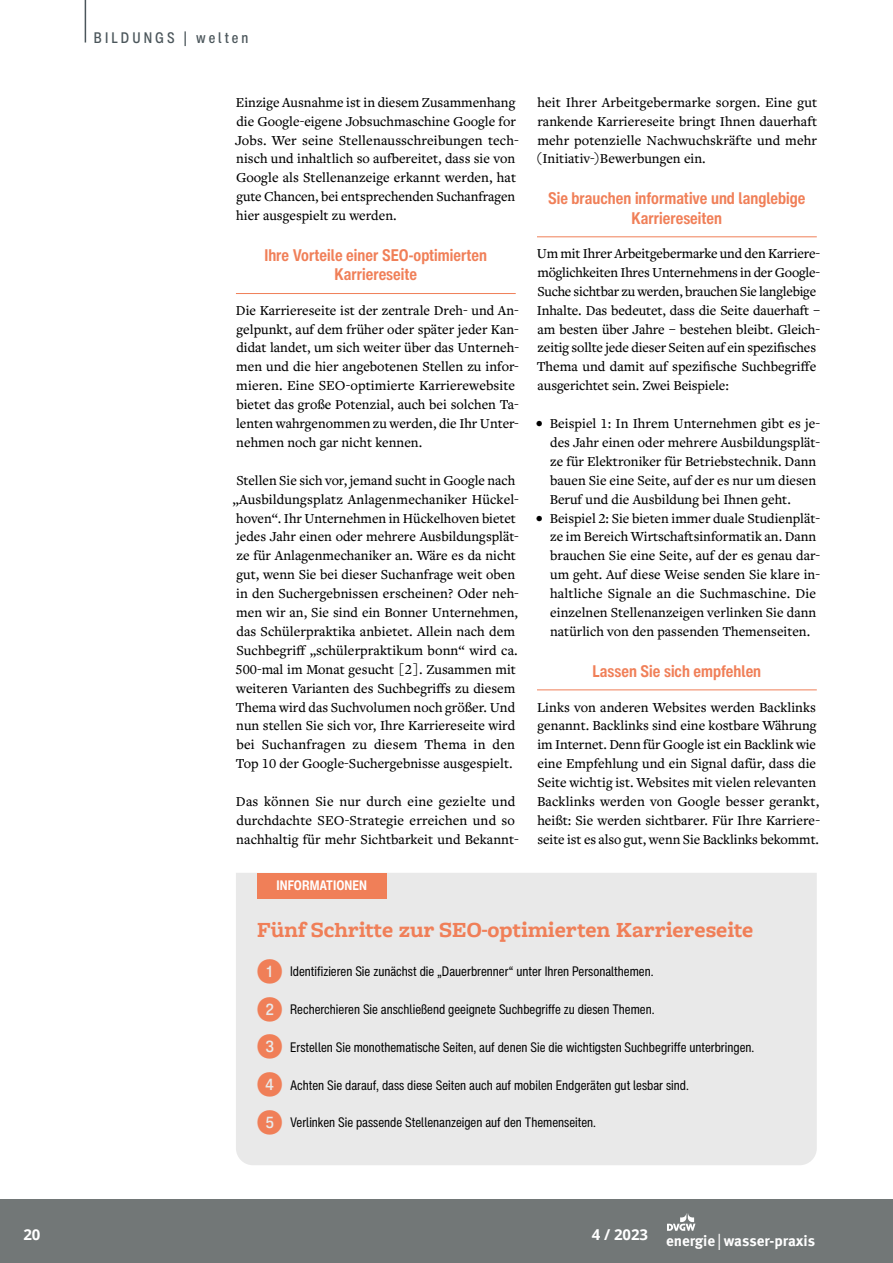
<style>
.page{position:relative;width:893px;height:1263px;background:#fff}
.page>*{position:absolute;margin:0;border:0;box-sizing:border-box;transform-origin:0 0}
.t1{font:700 22.5px "Freight Macro Pro";color:#f07f58}
.t2{font:700 condensed 16.5px/19.5px "Helvetica Now Text";color:#f07f58;text-align:center}
.t3{font:700 15px "Meta OT";letter-spacing:-.005em;color:#fff}
.t4{font:500 condensed 15px "Helvetica Now Text";letter-spacing:.2em;color:#4b565b}
.t5{font:700 15px "Open Sans";letter-spacing:-.005em;color:#fff}
.t6{font:500 14.25px/18.9px "Freight Text Pro";color:#000}
.t7{font:condensed 13.5px "Helvetica Now Text";color:#000}
.t8{font:700 condensed 13.5px "Helvetica Now Text";letter-spacing:.005em;color:#fff}
.s1{font-size:27px;color:#f07f58}
.s2{font-family:"Meta OT Norm";font-weight:400;font-size:17.4px}
</style>
<div class="page">
<hr style="left:236px;top:293px;width:280px;height:1px;background:#f07f58">
<hr style="left:537px;top:236px;width:280px;height:1px;background:#f07f58">
<hr style="left:537px;top:689px;width:280px;height:1px;background:#f07f58">
<div style="left:236px;top:873px;width:581px;height:292px;background:#e9e9e9"></div>
<div style="left:257px;top:873px;width:129px;height:25px;background:#f07f58"></div>
<hr style="left:85px;top:0;width:1px;height:43px;background:#4b565b">
<div style="left:0;top:1199px;width:893px;height:64px;background:#727777"></div>
<svg style="left:667px;top:1213px;width:28px;height:18px"></svg>
<p class="t4" style="left:94px;top:27px;width:156px">BILDUNGS | welten</p>
<p class="t6" style="left:235px;top:92px;width:285px">Einzige Ausnahme ist in diesem Zusammenhang die Google-eigene Jobsuchmaschine Google for Jobs. Wer seine Stellenausschreibungen tech&shy;nisch und inhaltlich so aufbereitet, dass sie von Google als Stellenanzeige erkannt werden, hat gute Chancen, bei entsprechenden Suchanfragen hier ausgespielt zu werden.</p>
<p class="t2" style="left:264px;top:245px;width:224px">Ihre Vorteile einer SEO-optimierten<br>Karriereseite</p>
<p class="t6" style="left:236px;top:300px;width:285px">Die Karriereseite ist der zentrale Dreh- und An&shy;gelpunkt, auf dem früher oder später jeder Kan&shy;didat landet, um sich weiter über das Unterneh&shy;men und die hier angebotenen Stellen zu infor&shy;mieren. Eine SEO-optimierte Karrierewebsite bietet das große Potenzial, auch bei solchen Ta&shy;lenten wahrgenommen zu werden, die Ihr Unter&shy;nehmen noch gar nicht kennen.</p>
<p class="t6" style="left:232px;top:470px;width:288px">Stellen Sie sich vor, jemand sucht in Google nach „Ausbildungsplatz Anlagenmechaniker Hückel&shy;hoven“. Ihr Unternehmen in Hückelhoven bietet jedes Jahr einen oder mehrere Ausbildungsplät&shy;ze für Anlagenmechaniker an. Wäre es da nicht gut, wenn Sie bei dieser Suchanfrage weit oben in den Suchergebnissen erscheinen? Oder neh&shy;men wir an, Sie sind ein Bonner Unternehmen, das Schülerpraktika anbietet. Allein nach dem Suchbegriff „schülerpraktikum bonn“ wird ca.<br>500-mal im Monat gesucht [2]. Zusammen mit weiteren Varianten des Suchbegriffs zu diesem Thema wird das Suchvolumen noch größer. Und nun stellen Sie sich vor, Ihre Karriereseite wird bei Suchanfragen zu diesem Thema in den Top 10 der Google-Suchergebnisse ausgespielt.</p>
<p class="t6" style="left:236px;top:791px;width:285px">Das können Sie nur durch eine gezielte und durchdachte SEO-Strategie erreichen und so nachhaltig für mehr Sichtbarkeit und Bekannt-</p>
<p class="t8" style="left:277px;top:877px;width:92px">INFORMATIONEN</p>
<p class="t6" style="left:535px;top:92px;width:283px;text-align:justify">heit Ihrer Arbeitgebermarke sorgen. Eine gut rankende Karriereseite bringt Ihnen dauerhaft mehr potenzielle Nachwuchskräfte und mehr (Initiativ-)Bewerbungen ein.</p>
<p class="t2" style="left:548px;top:189px;width:259px">Sie brauchen informative und langlebige<br>Karriereseiten</p>
<p class="t6" style="left:537px;top:243px;width:285px">Um mit Ihrer Arbeitgebermarke und den Karriere&shy;möglichkeiten Ihres Unternehmens in der Google-Suche sichtbar zu werden, brauchen Sie langlebige Inhalte. Das bedeutet, dass die Seite dauerhaft – am besten über Jahre – bestehen bleibt. Gleich&shy;zeitig sollte jede dieser Seiten auf ein spezifisches Thema und damit auf spezifische Suchbegriffe ausgerichtet sein. Zwei Beispiele:</p>
<p class="t6" style="left:550px;top:413px;width:272px;text-indent:-14px">• Beispiel 1: In Ihrem Unternehmen gibt es je&shy;des Jahr einen oder mehrere Ausbildungsplät&shy;ze für Elektroniker für Betriebstechnik. Dann bauen Sie eine Seite, auf der es nur um diesen Beruf und die Ausbildung bei Ihnen geht.</p>
<p class="t6" style="left:550px;top:508px;width:271px;text-indent:-14px">• Beispiel 2: Sie bieten immer duale Studienplät&shy;ze im Bereich Wirtschaftsinformatik an. Dann brauchen Sie eine Seite, auf der es genau dar&shy;um geht. Auf diese Weise senden Sie klare in&shy;haltliche Signale an die Suchmaschine. Die einzelnen Stellenanzeigen verlinken Sie dann natürlich von den passenden Themenseiten.</p>
<p class="t2" style="left:592px;top:661px;width:170px">Lassen Sie sich empfehlen</p>
<p class="t6" style="left:537px;top:697px;width:285px">Links von anderen Websites werden Backlinks genannt. Backlinks sind eine kostbare Währung im Internet. Denn für Google ist ein Backlink wie eine Empfehlung und ein Signal dafür, dass die Seite wichtig ist. Websites mit vielen relevanten Backlinks werden von Google besser gerankt, heißt: Sie werden sichtbarer. Für Ihre Karriere&shy;seite ist es also gut, wenn Sie Backlinks bekommt.</p>
<h1 class="t1" style="left:257px;top:913px;width:498px">Fünf Schritte zur SEO-optimierten Karriereseite</h1>
<p class="t7" style="left:256px;top:962px;width:399px"><span class="s1">❶</span> Identifizieren Sie zunächst die „Dauerbrenner“ unter Ihren Personalthemen.</p>
<p class="t7" style="left:256px;top:1000px;width:400px"><span class="s1">❷</span> Recherchieren Sie anschließend geeignete Suchbegriffe zu diesen Themen.</p>
<p class="t7" style="left:256px;top:1038px;width:500px"><span class="s1">❸</span> Erstellen Sie monothematische Seiten, auf denen Sie die wichtigsten Suchbegriffe unterbringen.</p>
<p class="t7" style="left:256px;top:1076px;width:434px"><span class="s1">❹</span> Achten Sie darauf, dass diese Seiten auch auf mobilen Endgeräten gut lesbar sind.</p>
<p class="t7" style="left:256px;top:1114px;width:342px"><span class="s1">❺</span> Verlinken Sie passende Stellenanzeigen auf den Themenseiten.</p>
<p class="t5" style="left:23px;top:1224px;width:19px">20</p>
<p class="t3" style="left:666px;top:1232px;width:150px">energie <span class="s2">|</span>wasser-praxis</p>
<p class="t5" style="left:583px;top:1224px;width:19px">10</p>
<p class="t5" style="left:640px;top:1224px;width:10px">0</p>
<p class="t5" style="left:592px;top:1224px;width:58px">4 / 2023</p>
</div>
